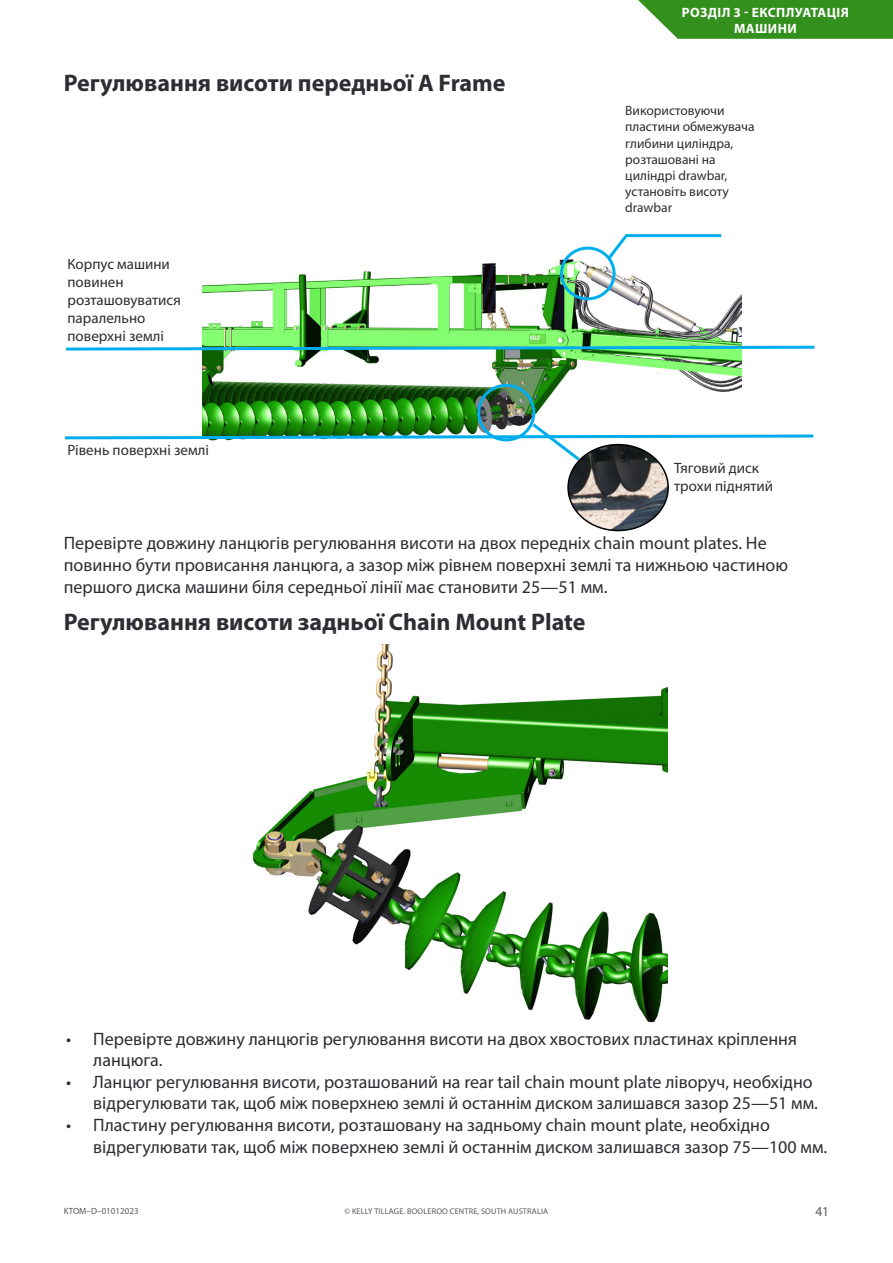
<style>
.page{position:relative;width:893px;height:1263px;background:#fff}
.page>*{position:absolute;margin:0;border:0;box-sizing:border-box;transform-origin:0 0}
.t1{font:700 24px "Myriad Pro";color:#2d2e33}
.t2{font:18px/21.6px "Myriad Pro";color:#2d2e33}
.t3{font:15px/18px "Myriad Pro";color:#2d2e33}
.t4{font:13.5px/16.2px "Myriad Pro";color:#2d2e33}
.Tab_Label_White{font:700 13.5px/16.2px "Myriad Pro";letter-spacing:.03em;color:#fff;text-align:center}
.t5{font:13.5px "Myriad Pro";color:#565a5c}
.t6{font:9px "Myriad Pro";color:#565a5c}
.t7{font:8.25px "Myriad Pro";letter-spacing:.02em;color:#565a5c}
</style>
<div class="page">
<svg style="left:638px;top:0;width:255px;height:39px;background:#43992f"></svg>
<img style="left:203px;top:234px;width:538px;height:262px">
<svg style="left:66px;top:344px;width:749px;height:8px"></svg>
<svg style="left:605px;top:234px;width:25px;height:28px"></svg>
<hr style="left:625px;top:234px;width:96px;height:3px;background:#00aeef">
<svg style="left:65px;top:420px;width:749px;height:43px"></svg>
<div style="left:477px;top:384px;width:58px;height:57px;border:3px solid #00aeef;border-radius:50%"></div>
<img style="left:252px;top:644px;width:416px;height:379px">
<div style="left:560px;top:247px;width:56px;height:53px;border:3px solid #00aeef;border-radius:50%"></div>
<img style="left:568px;top:445px;width:100px;height:85px">
<div style="left:567px;top:444px;width:102px;height:87px;border:2px solid #000;border-radius:50%"></div>
<p class="t1" style="left:64px;top:67px;width:443px">Регулювання висоти передньої A Frame</p>
<p class="t3" style="left:68px;top:255px;width:115px">Корпус машини повинен розташовуватися паралельно поверхні землі</p>
<p class="t3" style="left:68px;top:441px;width:143px">Рівень поверхні землі</p>
<p class="Tab_Label_White" style="left:682px;top:4px;width:169px">РОЗДІЛ 3 - ЕКСПЛУАТАЦІЯ<br>МАШИНИ</p>
<p class="t4" style="left:625px;top:102px;width:131px">Використовуючи пластини обмежувача глибини циліндра, розташовані на циліндрі drawbar, установіть висоту drawbar</p>
<p class="t3" style="left:674px;top:459px;width:100px">Тяговий диск трохи піднятий</p>
<p class="t2" style="left:64px;top:532px;width:726px">Перевірте довжину ланцюгів регулювання висоти на двох передніх chain mount plates. Не повинно бути провисання ланцюга, а зазор між рівнем поверхні землі та нижньою частиною першого диска машини біля середньої лінії має становити 25—51 мм.</p>
<p class="t1" style="left:64px;top:606px;width:523px">Регулювання висоти задньої Chain Mount Plate</p>
<p class="t2" style="left:93px;top:1027px;width:705px;text-indent:-27px">• Перевірте довжину ланцюгів регулювання висоти на двох хвостових пластинах кріплення ланцюга.</p>
<p class="t2" style="left:66px;top:1071px;width:753px;text-align:right">• Ланцюг регулювання висоти, розташований на rear tail chain mount plate ліворуч, необхідно відрегулювати так, щоб між поверхнею землі й останнім диском залишався зазор 25—51 мм.</p>
<p class="t2" style="left:93px;top:1114px;width:735px;text-indent:-27px">• Пластину регулювання висоти, розташовану на задньому chain mount plate, необхідно відрегулювати так, щоб між поверхнею землі й останнім диском залишався зазор 75—100 мм.</p>
<p class="t6" style="left:64px;top:1206px;width:76px">KTOM–D–01012023</p>
<p class="t7" style="left:345px;top:1206px;width:205px">© KELLY TILLAGE. BOOLEROO CENTRE, SOUTH AUSTRALIA</p>
<p class="t5" style="left:815px;top:1203px;width:15px">41</p>
</div>
